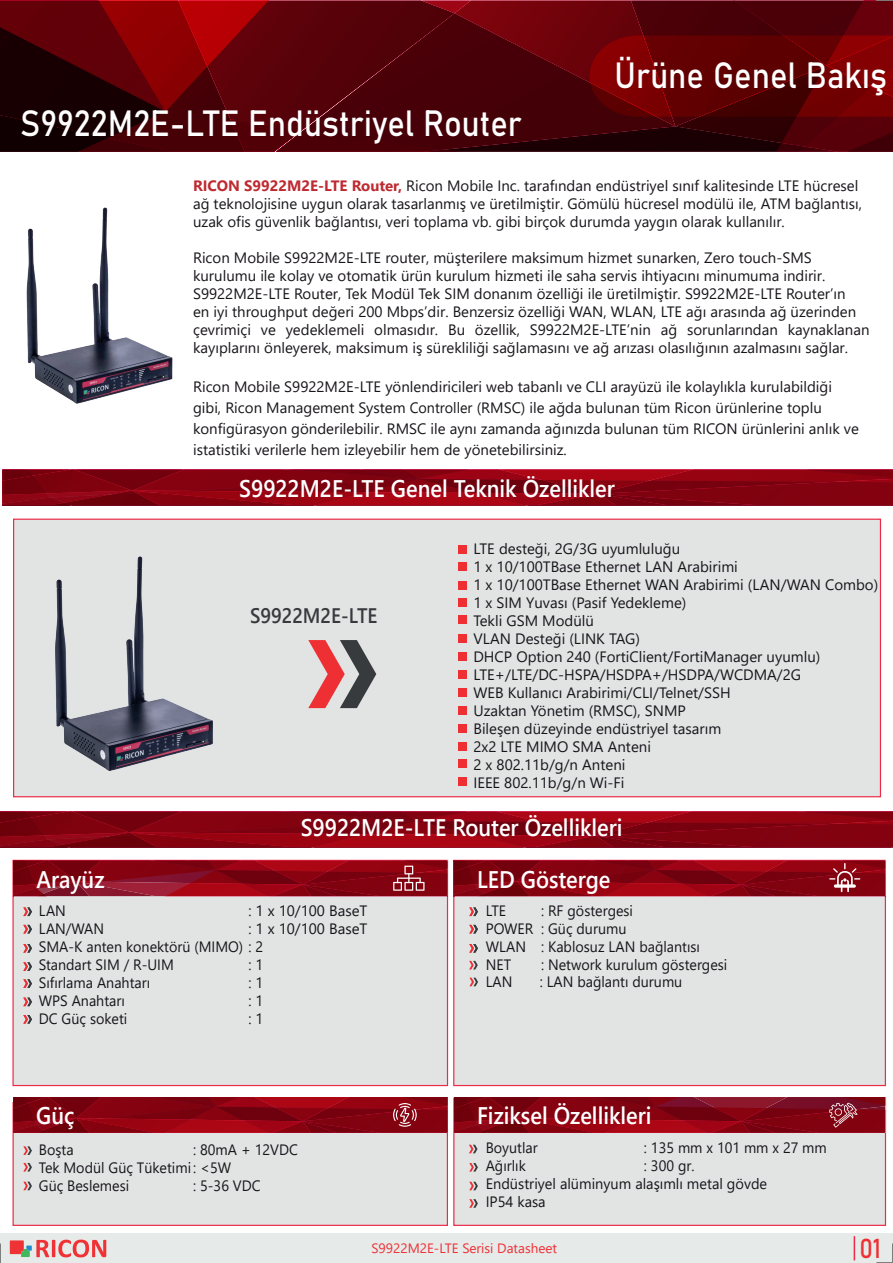
<style>
.page{position:relative;width:893px;height:1263px;background:#fff}
.page>*{position:absolute;margin:0;border:0;box-sizing:border-box;transform-origin:0 0}
.t1{font:36px "Bahnschrift";color:#fff;scale:.91 1}
.t2{font:27px "Bahnschrift";color:#ee3035;scale:.91 1}
.t3{font:600 24px "Segoe UI";color:#fff;scale:.91 1}
.t4{font:600 21px "Segoe UI";color:#383b3e;scale:.91 1}
.t5{font:15px/18px "Segoe UI";color:#18151a}
.t6{font:15px/18px "Segoe UI";color:#18151a;scale:.95 1}
.t7{font:13.5px "Segoe UI";color:#ee3035}
.s1{font-weight:700;color:#be2a31}
</style>
<div class="page">
<div style="left:13px;top:1102px;width:435px;height:124px;background:#e2e4e4;border:1px solid #ed2a48"></div>
<div style="left:453px;top:1098px;width:433px;height:128px;background:#e2e4e4;border:1px solid #ed2a48"></div>
<svg style="left:2px;top:469px;width:891px;height:36px;background:#890312"></svg>
<div style="left:1px;top:1233px;width:892px;height:29px;background:#e6eae9"></div>
<svg style="left:854px;top:1236px;width:1px;height:24px"></svg>
<div style="left:12px;top:860px;width:436px;height:226px;background:#e2e4e4;border:1px solid #ed2a48"></div>
<div style="left:453px;top:860px;width:433px;height:226px;background:#e2e4e4;border:1px solid #ed2a48"></div>
<svg style="left:13px;top:860px;width:434px;height:36px;background:#8c0a1a"></svg>
<svg style="left:454px;top:860px;width:431px;height:36px;background:#8b0614"></svg>
<div style="left:13px;top:519px;width:868px;height:278px;background:#e2e4e4;border:1px solid #ed2a48"></div>
<svg style="left:308px;top:640px;width:68px;height:68px"></svg>
<svg style="left:0;top:811px;width:893px;height:36px;background:#890312"></svg>
<svg style="left:454px;top:1097px;width:431px;height:36px;background:#860716"></svg>
<svg style="left:13px;top:1097px;width:435px;height:36px;background:#8a0513"></svg>
<div style="left:458px;top:562px;width:9px;height:8px;background:#ee3035"></div>
<div style="left:458px;top:545px;width:9px;height:8px;background:#ee3035"></div>
<div style="left:458px;top:581px;width:9px;height:8px;background:#ee3035"></div>
<div style="left:458px;top:598px;width:9px;height:8px;background:#ee3035"></div>
<div style="left:458px;top:615px;width:9px;height:8px;background:#ee3035"></div>
<div style="left:458px;top:634px;width:9px;height:9px;background:#ee3035"></div>
<div style="left:458px;top:652px;width:9px;height:8px;background:#ee3035"></div>
<div style="left:458px;top:670px;width:9px;height:8px;background:#ee3035"></div>
<div style="left:458px;top:688px;width:9px;height:9px;background:#ee3035"></div>
<div style="left:458px;top:706px;width:9px;height:9px;background:#ee3035"></div>
<div style="left:458px;top:724px;width:9px;height:9px;background:#ee3035"></div>
<div style="left:458px;top:742px;width:9px;height:9px;background:#ee3035"></div>
<div style="left:458px;top:759px;width:9px;height:9px;background:#ee3035"></div>
<svg style="left:469px;top:1199px;width:9px;height:9px"></svg>
<svg style="left:23px;top:1146px;width:9px;height:9px"></svg>
<svg style="left:23px;top:1163px;width:9px;height:8px"></svg>
<svg style="left:23px;top:1181px;width:9px;height:9px"></svg>
<svg style="left:469px;top:1145px;width:8px;height:8px"></svg>
<svg style="left:469px;top:1163px;width:9px;height:8px"></svg>
<svg style="left:469px;top:1182px;width:9px;height:8px"></svg>
<svg style="left:23px;top:907px;width:9px;height:9px"></svg>
<svg style="left:23px;top:925px;width:9px;height:8px"></svg>
<svg style="left:23px;top:962px;width:9px;height:9px"></svg>
<svg style="left:23px;top:979px;width:9px;height:9px"></svg>
<svg style="left:23px;top:997px;width:9px;height:9px"></svg>
<svg style="left:23px;top:1015px;width:9px;height:9px"></svg>
<svg style="left:23px;top:944px;width:9px;height:9px"></svg>
<svg style="left:469px;top:907px;width:9px;height:9px"></svg>
<svg style="left:469px;top:925px;width:9px;height:8px"></svg>
<svg style="left:469px;top:961px;width:9px;height:8px"></svg>
<svg style="left:469px;top:944px;width:9px;height:9px"></svg>
<img style="left:26px;top:207px;width:147px;height:197px">
<img style="left:55px;top:556px;width:158px;height:215px">
<div style="left:458px;top:777px;width:9px;height:9px;background:#ee3035"></div>
<svg style="left:469px;top:978px;width:9px;height:8px"></svg>
<svg style="left:0;top:0;width:893px;height:152px;background:#550106"></svg>
<svg style="left:0;top:1238px;width:106px;height:25px"></svg>
<svg style="left:876px;top:1243px;width:17px;height:20px"></svg>
<h1 class="t1" style="left:20px;top:96px;width:553px">S9922M2E-LTE Endüstriyel Router</h1>
<h1 class="t1" style="left:615px;top:48px;width:301px">Ürüne Genel Bakış</h1>
<p class="t5" style="left:193px;top:176px;width:670px"><span class="s1">RICON S9922M2E-LTE Router,</span> Ricon Mobile Inc. tarafından endüstriyel sınıf kalitesinde LTE hücresel ağ teknolojisine uygun olarak tasarlanmış ve üretilmiştir. Gömülü hücresel modülü ile, ATM bağlantısı, uzak ofis güvenlik bağlantısı, veri toplama vb. gibi birçok durumda yaygın olarak kullanılır.</p>
<p class="t5" style="left:193px;top:248px;width:678px">Ricon Mobile S9922M2E-LTE router, müşterilere maksimum hizmet sunarken, Zero touch-SMS kurulumu ile kolay ve otomatik ürün kurulum hizmeti ile saha servis ihtiyacını minumuma indirir.<br>S9922M2E-LTE Router, Tek Modül Tek SIM donanım özelliği ile üretilmiştir. S9922M2E-LTE Router’ın<br>en iyi throughput değeri 200 Mbps’dir. Benzersiz özelliği WAN, WLAN, LTE ağı arasında ağ üzerinden çevrimiçi ve yedeklemeli olmasıdır. Bu özellik, S9922M2E-LTE’nin ağ sorunlarından kaynaklanan kayıplarını önleyerek, maksimum iş sürekliliği sağlamasını ve ağ arızası olasılığının azalmasını sağlar.</p>
<p class="t5" style="left:193px;top:375px;width:667px;line-height:21px">Ricon Mobile S9922M2E-LTE yönlendiricileri web tabanlı ve CLI arayüzü ile kolaylıkla kurulabildiği gibi, Ricon Management System Controller (RMSC) ile ağda bulunan tüm Ricon ürünlerine toplu konfigürasyon gönderilebilir. RMSC ile aynı zamanda ağınızda bulunan tüm RICON ürünlerini anlık ve istatistiki verilerle hem izleyebilir hem de yönetebilirsiniz.</p>
<h3 class="t3" style="left:239px;top:466px;width:414px">S9922M2E-LTE Genel Teknik Özellikler</h3>
<h3 class="t4" style="left:250px;top:596px;width:142px">S9922M2E-LTE</h3>
<p class="t5" style="left:473px;top:538px;width:406px">LTE desteği, 2G/3G uyumluluğu<br>1 x 10/100TBase Ethernet LAN Arabirimi<br>1 x 10/100TBase Ethernet WAN Arabirimi (LAN/WAN Combo)<br>1 x SIM Yuvası (Pasif Yedekleme)<br>Tekli GSM Modülü<br>VLAN Desteği (LINK TAG)<br>DHCP Option 240 (FortiClient/FortiManager uyumlu)<br>LTE+/LTE/DC-HSPA/HSDPA+/HSDPA/WCDMA/2G<br>WEB Kullanıcı Arabirimi/CLI/Telnet/SSH<br>Uzaktan Yönetim (RMSC), SNMP<br>Bileşen düzeyinde endüstriyel tasarım<br>2x2 LTE MIMO SMA Anteni<br>2 x 802.11b/g/n Anteni<br>IEEE 802.11b/g/n Wi-Fi</p>
<h3 class="t3" style="left:301px;top:805px;width:355px">S9922M2E-LTE Router Özellikleri</h3>
<h3 class="t3" style="left:36px;top:857px;width:76px">Arayüz</h3>
<h3 class="t3" style="left:477px;top:857px;width:148px">LED Gösterge</h3>
<p class="t6" style="left:39px;top:900px;width:30px">LAN</p>
<p class="t6" style="left:249px;top:900px;width:127px">: 1 x 10/100 BaseT</p>
<p class="t6" style="left:39px;top:918px;width:70px">LAN/WAN</p>
<p class="t6" style="left:39px;top:918px;width:347px;text-indent:210px">: 1 x 10/100 BaseT<br>SMA-K anten konektörü (MIMO) : 2<br>Standart SIM / R-UIM</p>
<p class="t6" style="left:249px;top:954px;width:17px">: 1</p>
<p class="t6" style="left:486px;top:900px;width:227px;text-indent:55px">: RF göstergesi<br>POWER : Güç durumu<br>WLAN : Kablosuz LAN bağlantısı<br>NET</p>
<p class="t6" style="left:486px;top:900px;width:23px">LTE</p>
<p class="t6" style="left:541px;top:954px;width:198px">: Network kurulum göstergesi</p>
<p class="t6" style="left:39px;top:972px;width:119px">Sıfırlama Anahtarı</p>
<p class="t6" style="left:249px;top:972px;width:17px">: 1</p>
<p class="t6" style="left:39px;top:990px;width:92px">WPS Anahtarı</p>
<p class="t6" style="left:248px;top:990px;width:17px">: 1</p>
<p class="t6" style="left:39px;top:1008px;width:95px">DC Güç soketi</p>
<p class="t6" style="left:249px;top:1008px;width:17px">: 1</p>
<p class="t6" style="left:486px;top:971px;width:30px">LAN</p>
<p class="t6" style="left:540px;top:971px;width:152px">: LAN bağlantı durumu</p>
<h3 class="t3" style="left:36px;top:1093px;width:44px">Güç</h3>
<h3 class="t3" style="left:477px;top:1093px;width:193px">Fiziksel Özellikleri</h3>
<p class="t6" style="left:39px;top:1139px;width:274px;text-indent:154px">: 80mA + 12VDC<br>Tek Modül Güç Tüketimi : &lt;5W<br>Güç Beslemesi</p>
<p class="t6" style="left:39px;top:1139px;width:38px">Boşta</p>
<p class="t6" style="left:193px;top:1175px;width:73px">: 5-36 VDC</p>
<p class="t6" style="left:486px;top:1138px;width:56px">Boyutlar</p>
<p class="t6" style="left:644px;top:1138px;width:194px">: 135 mm x 101 mm x 27 mm</p>
<p class="t6" style="left:486px;top:1156px;width:44px">Ağırlık</p>
<p class="t6" style="left:487px;top:1148px;width:56px">Boyutlar<br>Ağırlık</p>
<p class="t6" style="left:486px;top:1156px;width:298px;text-indent:158px">: 300 gr.<br>Endüstriyel alüminyum alaşımlı metal gövde<br>IP54 kasa</p>
<p class="t6" style="left:645px;top:1166px;width:160px">: 822 gr. (Antenler hariç)</p>
<p class="t5" style="left:487px;top:1184px;width:107px">Çalışma Sıcaklığı</p>
<p class="t7" style="left:371px;top:1236px;width:187px">S9922M2E-LTE Serisi Datasheet</p>
<h2 class="t2" style="left:859px;top:1228px;width:25px">01</h2>
</div>
